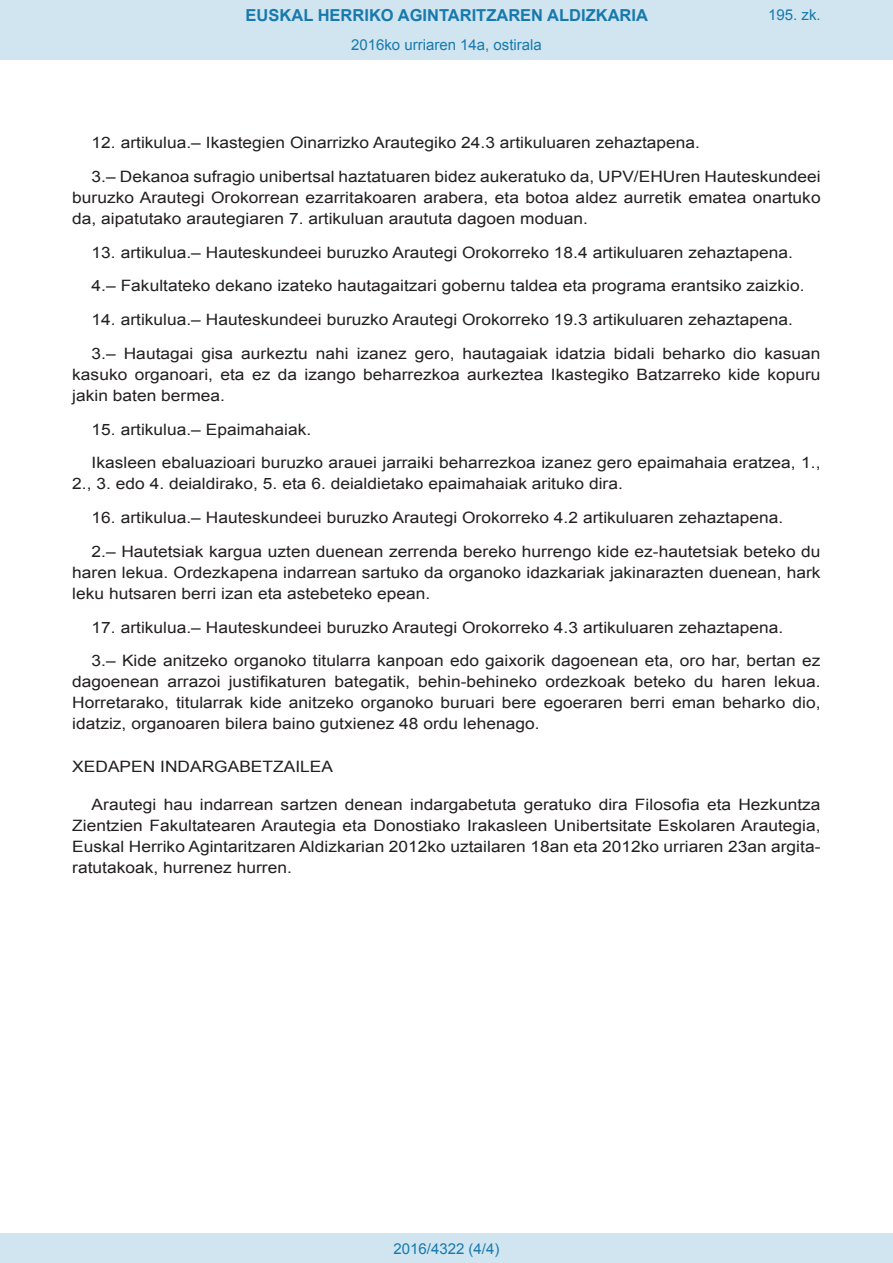
<style>
.page{position:relative;width:893px;height:1263px;background:#fff}
.page>*{position:absolute;margin:0;border:0;box-sizing:border-box;transform-origin:0 0}
.t1{font:700 16.5px "Arial";color:#1879ad}
.BOPVDetalle{font:15.6px/21px "Arial";color:#231f20;text-align:justify;scale:1.11 1}
.BOPVDisposicion{font:15.6px "Arial";color:#231f20;scale:1.11 1}
.Paginacion_Centro{font:15px "Arial";color:#1879ad}
</style>
<div class="page">
<div style="left:0;top:0;width:893px;height:60px;background:#d0e5f0"></div>
<div style="left:0;top:1233px;width:893px;height:30px;background:#d0e5f0"></div>
<p class="t1" style="left:246px;top:4px;width:404px">EUSKAL HERRIKO AGINTARITZAREN ALDIZKARIA</p>
<p class="Paginacion_Centro" style="left:351px;top:35px;width:192px">2016ko urriaren 14a, ostirala</p>
<p class="Paginacion_Centro" style="left:768px;top:5px;width:54px">195. zk.</p>
<p class="BOPVDetalle" style="left:92px;top:132px;width:550px">12. artikulua.– Ikastegien Oinarrizko Arautegiko 24.3 artikuluaren zehaztapena.</p>
<p class="BOPVDetalle" style="left:72px;top:166px;width:676px;text-indent:19px">3.– Dekanoa sufragio unibertsal haztatuaren bidez aukeratuko da, UPV/EHUren Hauteskundeei buruzko Arautegi Orokorrean ezarritakoaren arabera, eta botoa aldez aurretik ematea onartuko da, aipatutako arautegiaren 7. artikuluan araututa dagoen moduan.</p>
<p class="BOPVDetalle" style="left:92px;top:242px;width:633px">13. artikulua.– Hauteskundeei buruzko Arautegi Orokorreko 18.4 artikuluaren zehaztapena.</p>
<p class="BOPVDetalle" style="left:92px;top:276px;width:644px">4.– Fakultateko dekano izateko hautagaitzari gobernu taldea eta programa erantsiko zaizkio.</p>
<p class="BOPVDetalle" style="left:92px;top:309px;width:633px">14. artikulua.– Hauteskundeei buruzko Arautegi Orokorreko 19.3 artikuluaren zehaztapena.</p>
<p class="BOPVDetalle" style="left:72px;top:343px;width:676px;text-indent:19px">3.– Hautagai gisa aurkeztu nahi izanez gero, hautagaiak idatzia bidali beharko dio kasuan kasuko organoari, eta ez da izango beharrezkoa aurkeztea Ikastegiko Batzarreko kide kopuru jakin baten bermea.</p>
<p class="BOPVDetalle" style="left:92px;top:419px;width:199px">15. artikulua.– Epaimahaiak.</p>
<p class="BOPVDetalle" style="left:72px;top:453px;width:676px;text-indent:19px">Ikasleen ebaluazioari buruzko arauei jarraiki beharrezkoa izanez gero epaimahaia eratzea, 1.,<br>2., 3. edo 4. deialdirako, 5. eta 6. deialdietako epaimahaiak arituko dira.</p>
<p class="BOPVDetalle" style="left:92px;top:507px;width:624px">16. artikulua.– Hauteskundeei buruzko Arautegi Orokorreko 4.2 artikuluaren zehaztapena.</p>
<p class="BOPVDetalle" style="left:72px;top:541px;width:676px;text-indent:19px">2.– Hautetsiak kargua uzten duenean zerrenda bereko hurrengo kide ez-hautetsiak beteko du haren lekua. Ordezkapena indarrean sartuko da organoko idazkariak jakinarazten duenean, hark leku hutsaren berri izan eta astebeteko epean.</p>
<p class="BOPVDetalle" style="left:92px;top:617px;width:624px">17. artikulua.– Hauteskundeei buruzko Arautegi Orokorreko 4.3 artikuluaren zehaztapena.</p>
<p class="BOPVDetalle" style="left:72px;top:651px;width:676px;text-indent:19px">3.– Kide anitzeko organoko titularra kanpoan edo gaixorik dagoenean eta, oro har, bertan ez dagoenean arrazoi justifikaturen bategatik, behin-behineko ordezkoak beteko du haren lekua.<br>Horretarako, titularrak kide anitzeko organoko buruari bere egoeraren berri eman beharko dio, idatziz, organoaren bilera baino gutxienez 48 ordu lehenago.</p>
<p class="BOPVDisposicion" style="left:72px;top:756px;width:236px">XEDAPEN INDARGABETZAILEA</p>
<p class="BOPVDetalle" style="left:72px;top:794px;width:676px;text-indent:19px">Arautegi hau indarrean sartzen denean indargabetuta geratuko dira Filosofia eta Hezkuntza Zientzien Fakultatearen Arautegia eta Donostiako Irakasleen Unibertsitate Eskolaren Arautegia, Euskal Herriko Agintaritzaren Aldizkarian 2012ko uztailaren 18an eta 2012ko urriaren 23an argita&shy;ratutakoak, hurrenez hurren.</p>
<p class="Paginacion_Centro" style="left:393px;top:1238px;width:107px">2016/4322 (4/4)</p>
</div>
